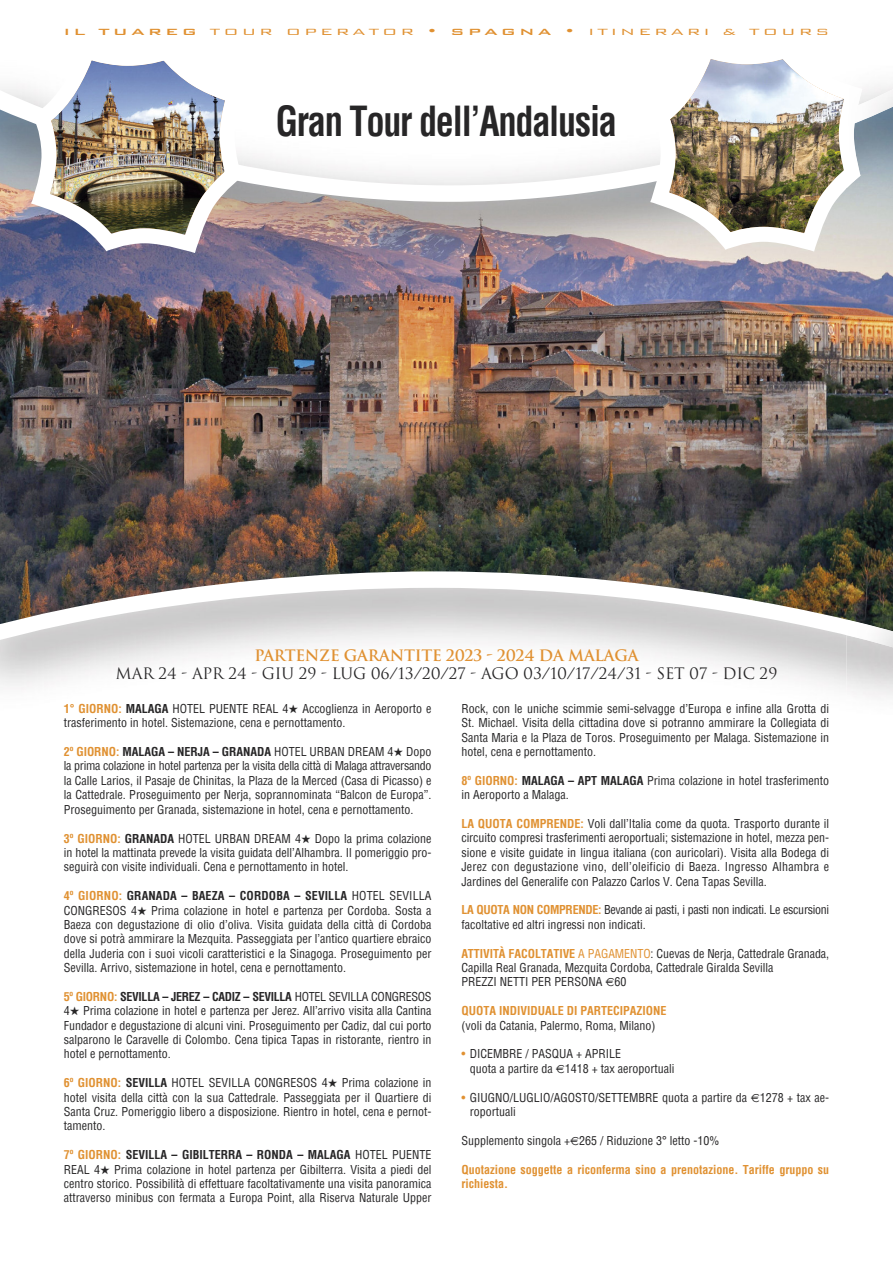
<style>
.page{position:relative;width:893px;height:1263px;background:#fff}
.page>*{position:absolute;margin:0;border:0;box-sizing:border-box;transform-origin:0 0}
.t1{font:700 condensed 40.5px "Helvetica";letter-spacing:-.035em;color:#272627;scale:.9 1}
.t2{font:15.45px "Trajan";letter-spacing:-.015em;color:#272627}
.t3{font:700 15.45px "Trajan";letter-spacing:-.015em;color:#e09132}
.t4{font:condensed 12px/14.4px "Helvetica";color:#272627;text-align:justify}
.t5{font:700 condensed 12px/14.4px "Helvetica";color:#e09132}
.t6{font:condensed 12px/14.4px "Helvetica";letter-spacing:-.025em;color:#272627}
.t7{font:300 12px "Bank Gothic";letter-spacing:.165em;color:#e09132;scale:1.5 1}
.s1{font-weight:500}
.s2{font-weight:700;color:#e09132}
.s3{font-weight:700}
.s4{color:#e09132}
</style>
<div class="page">
<img style="left:0;top:269px;width:893px;height:277px">
<img style="left:0;top:202px;width:893px;height:67px">
<svg style="left:0;top:86px;width:893px;height:116px"></svg>
<img style="left:0;top:546px;width:846px;height:25px">
<svg style="left:0;top:571px;width:846px;height:76px"></svg>
<img style="left:31px;top:60px;width:212px;height:193px">
<img style="left:650px;top:59px;width:212px;height:193px">
<img style="left:846px;top:269px;width:47px;height:1px">
<img style="left:862px;top:84px;width:31px;height:104px">
<img style="left:862px;top:89px;width:31px;height:34px">
<img style="left:846px;top:84px;width:16px;height:104px">
<img style="left:846px;top:647px;width:47px;height:63px">
<img style="left:846px;top:546px;width:47px;height:73px">
<img style="left:846px;top:619px;width:47px;height:28px">
<p class="t7" style="left:64px;top:25px;width:512px"><span class="s1">IL TUAREG</span> TOUR OPERATOR • <span class="s1">SPAGNA</span> • ITINERARI &amp; TOURS</p>
<h1 class="t1" style="left:276px;top:94px;width:381px">Gran Tour dell’Andalusia</h1>
<p class="t3" style="left:254px;top:646px;width:386px">PARTENZE GARANTITE 2023 - 2024 DA MALAGA</p>
<p class="t2" style="left:116px;top:665px;width:663px">MAR 24 - APR 24 - GIU 29 - LUG 06/13/20/27 - AGO 03/10/17/24/31 - SET 07 - DIC 29</p>
<p class="t4" style="left:64px;top:701px;width:369px"><span class="s2">1° GIORNO:</span> <span class="s3">MALAGA</span> HOTEL PUENTE REAL 4★ Accoglienza in Aeroporto e trasferimento in hotel. Sistemazione, cena e pernottamento.</p>
<p class="t4" style="left:64px;top:744px;width:369px"><span class="s2">2º GIORNO:</span> <span class="s3">MALAGA – NERJA – GRANADA</span> HOTEL URBAN DREAM 4★ Dopo la prima colazione in hotel partenza per la visita della città di Malaga attraversando la Calle Larios, il Pasaje de Chinitas, la Plaza de la Merced (Casa di Picasso) e la Cattedrale. Proseguimento per Nerja, soprannominata “Balcon de Europa”.<br>Proseguimento per Granada, sistemazione in hotel, cena e pernottamento.</p>
<p class="t4" style="left:64px;top:831px;width:369px"><span class="s2">3º GIORNO:</span> <span class="s3">GRANADA</span> HOTEL URBAN DREAM 4★ Dopo la prima colazione in hotel la mattinata prevede la visita guidata dell’Alhambra. Il pomeriggio pro&shy;seguirà con visite individuali. Cena e pernottamento in hotel.</p>
<p class="t4" style="left:64px;top:888px;width:369px"><span class="s2">4º GIORNO:</span> <span class="s3">GRANADA – BAEZA – CORDOBA – SEVILLA</span> HOTEL SEVILLA CONGRESOS 4★ Prima colazione in hotel e partenza per Cordoba. Sosta a Baeza con degustazione di olio d’oliva. Visita guidata della città di Cordoba dove si potrà ammirare la Mezquita. Passeggiata per l’antico quartiere ebraico della Juderia con i suoi vicoli caratteristici e la Sinagoga. Proseguimento per Sevilla. Arrivo, sistemazione in hotel, cena e pernottamento.</p>
<p class="t4" style="left:64px;top:989px;width:369px"><span class="s2">5º GIORNO:</span> <span class="s3">SEVILLA – JEREZ – CADIZ – SEVILLA</span> HOTEL SEVILLA CONGRESOS 4★ Prima colazione in hotel e partenza per Jerez. All’arrivo visita alla Cantina Fundador e degustazione di alcuni vini. Proseguimento per Cadiz, dal cui porto salparono le Caravelle di Colombo. Cena tipica Tapas in ristorante, rientro in hotel e pernottamento.</p>
<p class="t4" style="left:64px;top:1075px;width:369px"><span class="s2">6º GIORNO:</span> <span class="s3">SEVILLA</span> HOTEL SEVILLA CONGRESOS 4★ Prima colazione in hotel visita della città con la sua Cattedrale. Passeggiata per il Quartiere di Santa Cruz. Pomeriggio libero a disposizione. Rientro in hotel, cena e pernot&shy;tamento.</p>
<p class="t4" style="left:64px;top:1147px;width:369px"><span class="s2">7º GIORNO:</span> <span class="s3">SEVILLA – GIBILTERRA – RONDA – MALAGA</span> HOTEL PUENTE REAL 4★ Prima colazione in hotel partenza per Gibilterra. Visita a piedi del centro storico. Possibilità di effettuare facoltativamente una visita panoramica attraverso minibus con fermata a Europa Point, alla Riserva Naturale Upper</p>
<p class="t4" style="left:461px;top:701px;width:369px">Rock, con le uniche scimmie semi-selvagge d’Europa e infine alla Grotta di St. Michael. Visita della cittadina dove si potranno ammirare la Collegiata di Santa Maria e la Plaza de Toros. Proseguimento per Malaga. Sistemazione in hotel, cena e pernottamento.</p>
<p class="t4" style="left:461px;top:773px;width:369px"><span class="s2">8º GIORNO:</span> <span class="s3">MALAGA – APT MALAGA</span> Prima colazione in hotel trasferimento in Aeroporto a Malaga.</p>
<p class="t4" style="left:461px;top:816px;width:369px"><span class="s2">LA QUOTA COMPRENDE:</span> Voli dall’Italia come da quota. Trasporto durante il circuito compresi trasferimenti aeroportuali; sistemazione in hotel, mezza pen&shy;sione e visite guidate in lingua italiana (con auricolari). Visita alla Bodega di Jerez con degustazione vino, dell’oleificio di Baeza. Ingresso Alhambra e Jardines del Generalife con Palazzo Carlos V. Cena Tapas Sevilla.</p>
<p class="t6" style="left:461px;top:903px;width:369px"><span class="s2">LA QUOTA NON COMPRENDE:</span> Bevande ai pasti, i pasti non indicati. Le escursioni facoltative ed altri ingressi non indicati.</p>
<p class="t4" style="left:461px;top:946px;width:369px;text-align:left"><span class="s2">ATTIVITÀ FACOLTATIVE</span> <span class="s4">A PAGAMENTO</span>: Cuevas de Nerja, Cattedrale Granada,<br>Capilla Real Granada, Mezquita Cordoba, Cattedrale Giralda Sevilla<br>PREZZI NETTI PER PERSONA €60</p>
<p class="t5" style="left:461px;top:1003px;width:207px">QUOTA INDIVIDUALE DI PARTECIPAZIONE</p>
<p class="t4" style="left:461px;top:1018px;width:195px">(voli da Catania, Palermo, Roma, Milano)</p>
<p class="t4" style="left:470px;top:1047px;width:206px;text-indent:-9px"><span class="s4">•</span> DICEMBRE / PASQUA + APRILE<br>quota a partire da €1418 + tax aeroportuali</p>
<p class="t4" style="left:470px;top:1090px;width:361px;text-indent:-9px"><span class="s4">•</span> GIUGNO/LUGLIO/AGOSTO/SETTEMBRE quota a partire da €1278 + tax ae&shy;roportuali</p>
<p class="t4" style="left:461px;top:1133px;width:260px">Supplemento singola +€265 / Riduzione 3° letto -10%</p>
<p class="t5" style="left:461px;top:1162px;width:369px">Quotazione soggette a riconferma sino a prenotazione. Tariffe gruppo su richiesta.</p>
</div>
